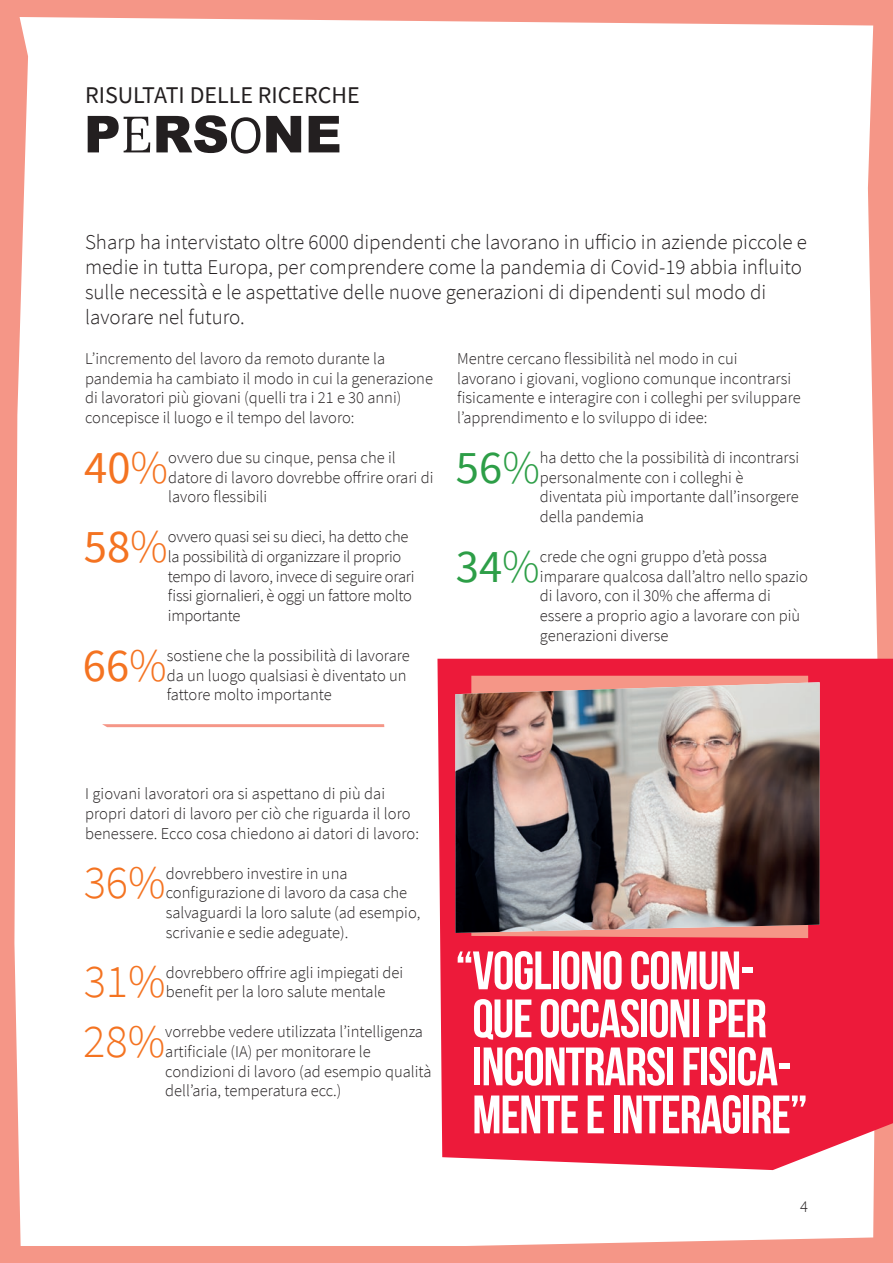
<style>
.page{position:relative;width:893px;height:1263px;background:#f59687}
.page>*{position:absolute;margin:0;border:0;box-sizing:border-box;transform-origin:0 0}
.t1{font:700 54px/48px "Bebas Neue";letter-spacing:-.02em;color:#fff}
.t2{font:900 51px "Arial";color:#231f20}
.t3{font:46.65px "Source Sans Pro";color:#f47321}
.t4{font:46.65px "Source Sans Pro";color:#2d9e47}
.t5{font:300 46.5px "Source Sans Pro";color:#f47321}
.t6{font:24px "Source Sans Pro";color:#231f20}
.t7{font:300 21px/25.2px "Source Sans Pro";color:#231f20}
.t8{font:300 16.5px/19.8px "Source Sans Pro";color:#231f20}
.s1{font-family:"Lora";font-weight:400}
.s2{font-family:"American Typewriter";font-weight:400}
.s3{font-weight:300}
</style>
<div class="page">
<div style="left:14px;top:17px;width:864px;height:1229px;background:#fff"></div>
<svg style="left:102px;top:724px;width:282px;height:3px"></svg>
<div style="left:437px;top:659px;width:456px;height:511px;background:#ed1a3a"></div>
<svg style="left:471px;top:676px;width:337px;height:262px"></svg>
<img style="left:455px;top:682px;width:365px;height:251px">
<h3 class="t6" style="left:85px;top:80px;width:276px">RISULTATI DELLE RICERCHE</h3>
<h2 class="t2" style="left:84px;top:97px;width:259px">P<span class="s1">E</span>RS<span class="s2">O</span>NE</h2>
<p class="t7" style="left:85px;top:229px;width:723px">Sharp ha intervistato oltre 6000 dipendenti che lavorano in ufficio in aziende piccole e medie in tutta Europa, per comprendere come la pandemia di Covid-19 abbia influito sulle necessità e le aspettative delle nuove generazioni di dipendenti sul modo di lavorare nel futuro.</p>
<p class="t8" style="left:85px;top:348px;width:349px">L’incremento del lavoro da remoto durante la pandemia ha cambiato il modo in cui la generazione di lavoratori più giovani (quelli tra i 21 e 30 anni) concepisce il luogo e il tempo del lavoro:</p>
<h3 class="t3" style="left:84px;top:437px;width:85px">40<span class="s3">%</span></h3>
<p class="t8" style="left:168px;top:447px;width:267px">ovvero due su cinque, pensa che il datore di lavoro dovrebbe offrire orari di lavoro flessibili</p>
<h3 class="t3" style="left:84px;top:517px;width:85px">58<span class="s3">%</span></h3>
<p class="t8" style="left:168px;top:527px;width:248px">ovvero quasi sei su dieci, ha detto che la possibilità di organizzare il proprio tempo di lavoro, invece di seguire orari fissi giornalieri, è oggi un fattore molto importante</p>
<h3 class="t3" style="left:83px;top:635px;width:85px">66<span class="s3">%</span></h3>
<p class="t8" style="left:167px;top:645px;width:245px">sostiene che la possibilità di lavorare da un luogo qualsiasi è diventato un fattore molto importante</p>
<p class="t8" style="left:457px;top:348px;width:345px">Mentre cercano flessibilità nel modo in cui<br>lavorano i giovani, vogliono comunque incontrarsi fisicamente e interagire con i colleghi per sviluppare l’apprendimento e lo sviluppo di idee:</p>
<h3 class="t4" style="left:456px;top:437px;width:85px">56<span class="s3">%</span></h3>
<p class="t8" style="left:540px;top:447px;width:261px">ha detto che la possibilità di incontrarsi</p>
<p class="t8" style="left:540px;top:487px;width:260px">diventata più importante dall’insorgere della pandemia</p>
<h3 class="t4" style="left:456px;top:536px;width:85px">34<span class="s3">%</span></h3>
<p class="t8" style="left:540px;top:546px;width:270px">crede che ogni gruppo d’età possa imparare qualcosa dall’altro nello spazio di lavoro, con il 30% che afferma di essere a proprio agio a lavorare con più generazioni diverse</p>
<p class="t8" style="left:540px;top:467px;width:205px">personalmente con i colleghi è</p>
<p class="t8" style="left:85px;top:784px;width:336px">I giovani lavoratori ora si aspettano di più dai propri datori di lavoro per ciò che riguarda il loro benessere. Ecco cosa chiedono ai datori di lavoro:</p>
<h3 class="t5" style="left:84px;top:854px;width:84px">36%</h3>
<p class="t8" style="left:166px;top:863px;width:256px">dovrebbero investire in una configurazione di lavoro da casa che salvaguardi la loro salute (ad esempio, scrivanie e sedie adeguate).</p>
<h3 class="t5" style="left:84px;top:953px;width:84px">31%</h3>
<p class="t8" style="left:166px;top:962px;width:239px">dovrebbero offrire agli impiegati dei benefit per la loro salute mentale</p>
<h3 class="t5" style="left:83px;top:1013px;width:84px">28%</h3>
<p class="t8" style="left:165px;top:1022px;width:268px">vorrebbe vedere utilizzata l’intelligenza artificiale (IA) per monitorare le condizioni di lavoro (ad esempio qualità dell’aria, temperatura ecc.)</p>
<h1 class="t1" style="left:472px;top:946px;width:337px;text-indent:-17px">“VOGLIONO COMUN-<br>QUE OCCASIONI PER<br>INCONTRARSI FISICA-<br>MENTE E INTERAGIRE”</h1>
<p class="t8" style="left:800px;top:1196px;width:9px">4</p>
</div>
